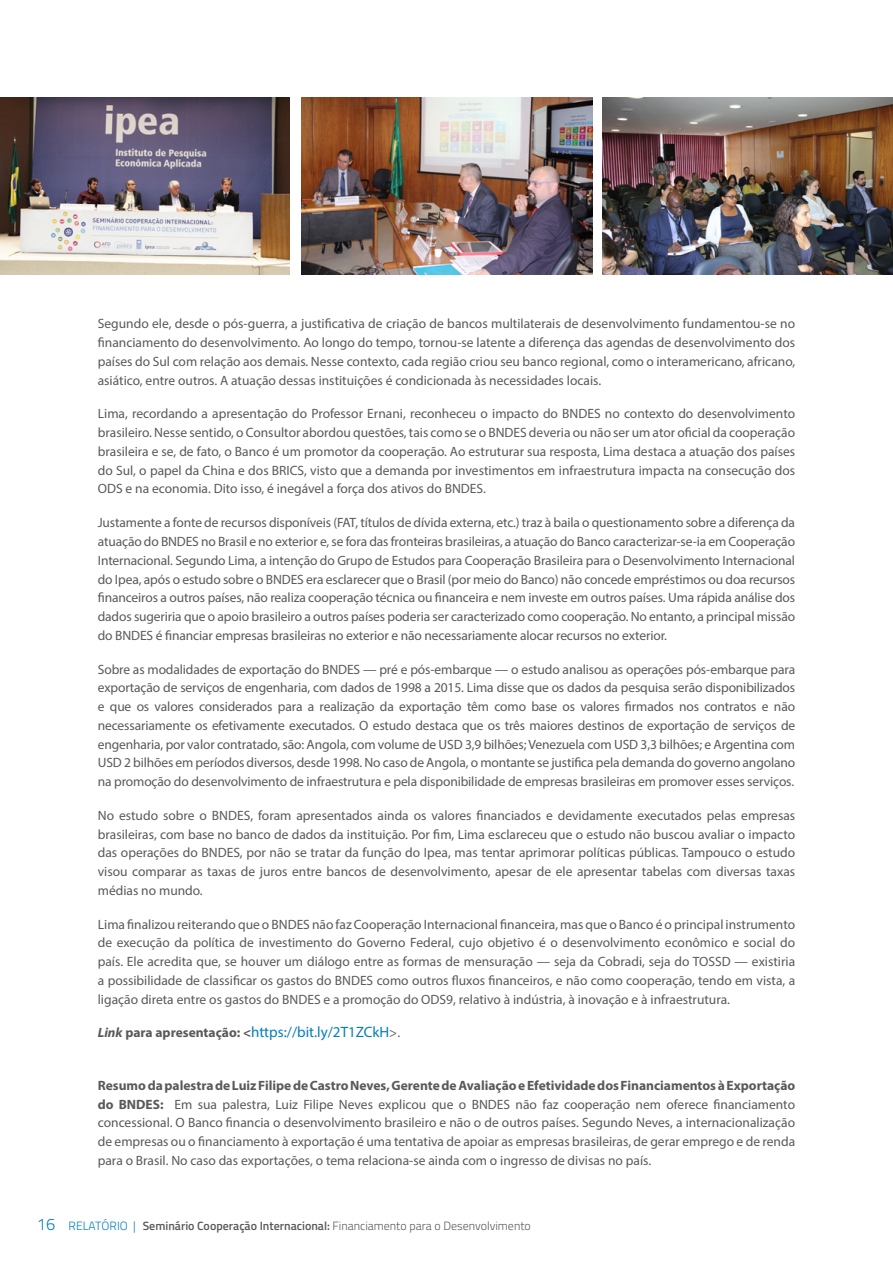
<style>
.page{position:relative;width:893px;height:1263px;background:#fff}
.page>*{position:absolute;margin:0;border:0;box-sizing:border-box;transform-origin:0 0}
.t1{font:15px "Myriad Pro";color:#047dbc}
.t2{font:13.5px/18.8px "Myriad Pro";color:#58595b;text-align:justify}
.t3{font:600 12px "Titillium";color:#58595b}
.s1{font-weight:700;font-style:italic;font-size:13.5px;color:#58595b}
.s2{font-weight:700;font-size:13.5px;color:#58595b}
.s3{font-size:13.5px;color:#58595b}
.s4{font-weight:700}
.s5{font-weight:300;font-size:16.5px;color:#047dbc}
.s6{font-weight:300;color:#047dbc}
.s7{font-weight:300}
</style>
<div class="page">
<img style="left:0;top:98px;width:289px;height:176px">
<img style="left:302px;top:98px;width:291px;height:176px">
<img style="left:602px;top:98px;width:291px;height:176px">
<p class="t2" style="left:98px;top:314px;width:699px">Segundo ele, desde o pós-guerra, a justificativa de criação de bancos multilaterais de desenvolvimento fundamentou-se no financiamento do desenvolvimento. Ao longo do tempo, tornou-se latente a diferença das agendas de desenvolvimento dos países do Sul com relação aos demais. Nesse contexto, cada região criou seu banco regional, como o interamericano, africano, asiático, entre outros. A atuação dessas instituições é condicionada às necessidades locais.</p>
<p class="t2" style="left:98px;top:404px;width:699px">Lima, recordando a apresentação do Professor Ernani, reconheceu o impacto do BNDES no contexto do desenvolvimento brasileiro. Nesse sentido, o Consultor abordou questões, tais como se o BNDES deveria ou não ser um ator oficial da cooperação brasileira e se, de fato, o Banco é um promotor da cooperação. Ao estruturar sua resposta, Lima destaca a atuação dos países do Sul, o papel da China e dos BRICS, visto que a demanda por investimentos em infraestrutura impacta na consecução dos ODS e na economia. Dito isso, é inegável a força dos ativos do BNDES.</p>
<p class="t2" style="left:98px;top:513px;width:699px">Justamente a fonte de recursos disponíveis (FAT, títulos de dívida externa, etc.) traz à baila o questionamento sobre a diferença da atuação do BNDES no Brasil e no exterior e, se fora das fronteiras brasileiras, a atuação do Banco caracterizar-se-ia em Cooperação Internacional. Segundo Lima, a intenção do Grupo de Estudos para Cooperação Brasileira para o Desenvolvimento Internacional do Ipea, após o estudo sobre o BNDES era esclarecer que o Brasil (por meio do Banco) não concede empréstimos ou doa recursos financeiros a outros países, não realiza cooperação técnica ou financeira e nem investe em outros países. Uma rápida análise dos dados sugeriria que o apoio brasileiro a outros países poderia ser caracterizado como cooperação. No entanto, a principal missão do BNDES é financiar empresas brasileiras no exterior e não necessariamente alocar recursos no exterior.</p>
<p class="t2" style="left:98px;top:659px;width:699px">Sobre as modalidades de exportação do BNDES — pré e pós-embarque — o estudo analisou as operações pós-embarque para exportação de serviços de engenharia, com dados de 1998 a 2015. Lima disse que os dados da pesquisa serão disponibilizados e que os valores considerados para a realização da exportação têm como base os valores firmados nos contratos e não necessariamente os efetivamente executados. O estudo destaca que os três maiores destinos de exportação de serviços de engenharia, por valor contratado, são: Angola, com volume de USD 3,9 bilhões; Venezuela com USD 3,3 bilhões; e Argentina com USD 2 bilhões em períodos diversos, desde 1998. No caso de Angola, o montante se justifica pela demanda do governo angolano na promoção do desenvolvimento de infraestrutura e pela disponibilidade de empresas brasileiras em promover esses serviços.</p>
<p class="t2" style="left:98px;top:806px;width:699px">No estudo sobre o BNDES, foram apresentados ainda os valores financiados e devidamente executados pelas empresas brasileiras, com base no banco de dados da instituição. Por fim, Lima esclareceu que o estudo não buscou avaliar o impacto das operações do BNDES, por não se tratar da função do Ipea, mas tentar aprimorar políticas públicas. Tampouco o estudo visou comparar as taxas de juros entre bancos de desenvolvimento, apesar de ele apresentar tabelas com diversas taxas médias no mundo.</p>
<p class="t2" style="left:98px;top:914px;width:699px">Lima finalizou reiterando que o BNDES não faz Cooperação Internacional financeira, mas que o Banco é o principal instrumento de execução da política de investimento do Governo Federal, cujo objetivo é o desenvolvimento econômico e social do país. Ele acredita que, se houver um diálogo entre as formas de mensuração — seja da Cobradi, seja do TOSSD — existiria a possibilidade de classificar os gastos do BNDES como outros fluxos financeiros, e não como cooperação, tendo em vista, a ligação direta entre os gastos do BNDES e a promoção do ODS9, relativo à indústria, à inovação e à infraestrutura.</p>
<p class="t1" style="left:98px;top:1023px;width:304px"><span class="s1">Link</span> <span class="s2">para apresentação: &lt;</span>https://bit.ly/2T1ZCkH<span class="s3">&gt;.</span></p>
<p class="t2" style="left:98px;top:1076px;width:699px"><span class="s4">Resumo da palestra de Luiz Filipe de Castro Neves, Gerente de Avaliação e Efetividade dos Financiamentos à Exportação do BNDES:</span> Em sua palestra, Luiz Filipe Neves explicou que o BNDES não faz cooperação nem oferece financiamento concessional. O Banco financia o desenvolvimento brasileiro e não o de outros países. Segundo Neves, a internacionalização de empresas ou o financiamento à exportação é uma tentativa de apoiar as empresas brasileiras, de gerar emprego e de renda para o Brasil. No caso das exportações, o tema relaciona-se ainda com o ingresso de divisas no país.</p>
<p class="t3" style="left:37px;top:1216px;width:496px"><span class="s5">16</span> <span class="s6">RELATÓRIO |</span> Seminário Cooperação Internacional: <span class="s7">Financiamento para o Desenvolvimento</span></p>
</div>
